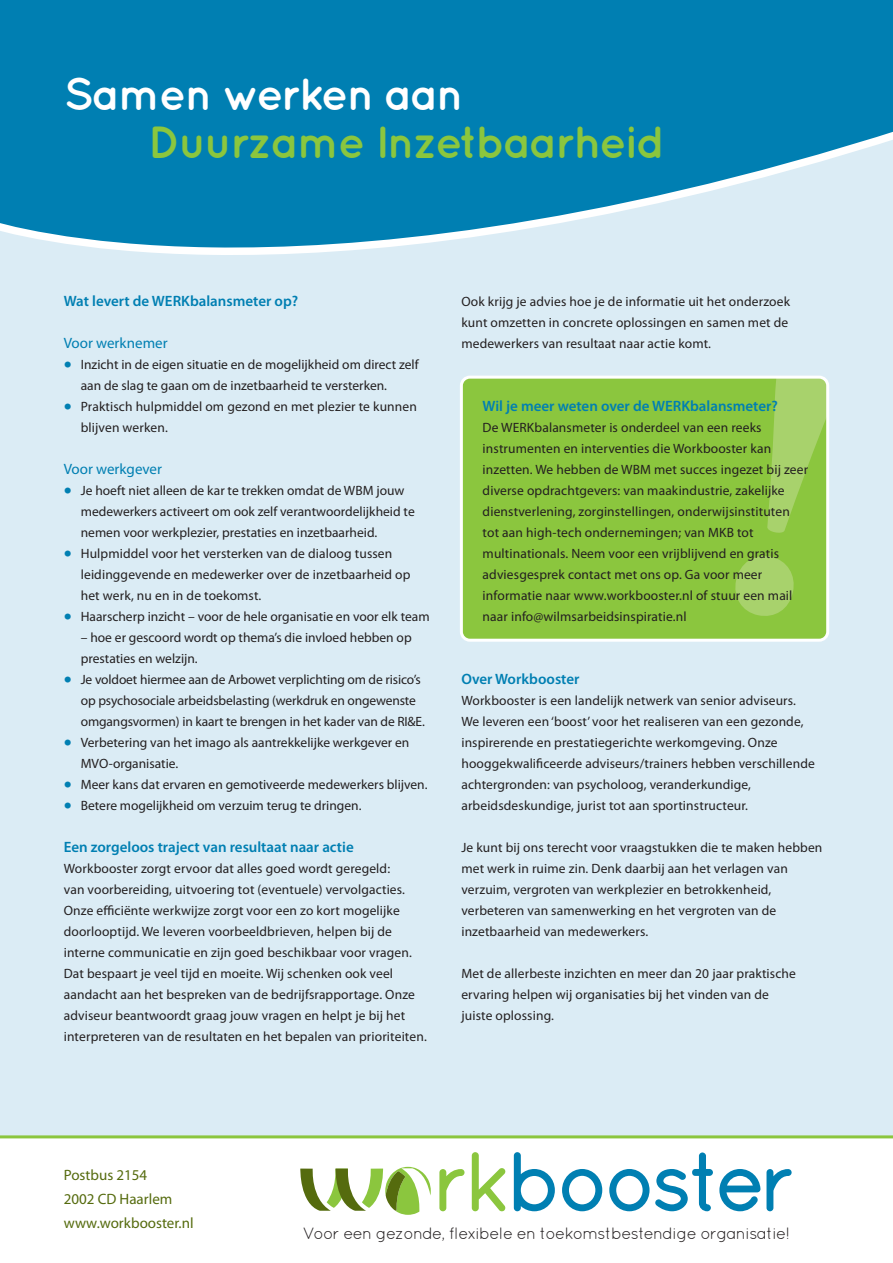
<style>
.page{position:relative;width:893px;height:1263px;background:#fff}
.page>*{position:absolute;margin:0;border:0;box-sizing:border-box;transform-origin:0 0}
.t1{font:700 45px "Quicksand";letter-spacing:-.04em;color:#8bc63e}
.t2{font:700 45px "Quicksand";letter-spacing:-.04em;color:#fff}
.t3{font:16.5px "Quicksand";letter-spacing:-.04em;color:#231f20}
.t4{font:600 15px "Myriad Pro";color:#007fb2}
.t5{font:15px "Myriad Pro";color:#556b0e}
.t6{font:15px "Myriad Pro";color:#007fb2}
.t7{font:13.5px/21px "Myriad Pro";letter-spacing:.01em;color:#231f20}
.t8{font:13.5px/21px "Myriad Pro";letter-spacing:-.01em;color:#231f20}
.s1{font-size:28.5px;color:#007fb2}
</style>
<div class="page">
<div style="left:0;top:0;width:893px;height:1252px;background:#dbecf5"></div>
<svg style="left:0;top:0;width:893px;height:255px;fill:#007fb2"></svg>
<div style="left:0;top:1135px;width:893px;height:117px;background:#fff"></div>
<div style="left:461px;top:377px;width:367px;height:263px;background:#8bc63e;border-radius:9px"></div>
<svg style="left:735px;top:380px;width:90px;height:236px"></svg>
<div style="left:460px;top:376px;width:369px;height:266px;border:3px solid #fff;border-radius:9px"></div>
<svg style="left:300px;top:1167px;width:131px;height:48px"></svg>
<svg style="left:439px;top:1169px;width:25px;height:42px"></svg>
<svg style="left:472px;top:1152px;width:34px;height:59px"></svg>
<svg style="left:514px;top:1152px;width:41px;height:59px"></svg>
<svg style="left:562px;top:1169px;width:40px;height:42px"></svg>
<svg style="left:609px;top:1169px;width:40px;height:42px"></svg>
<svg style="left:655px;top:1152px;width:58px;height:59px"></svg>
<svg style="left:719px;top:1169px;width:41px;height:42px"></svg>
<svg style="left:766px;top:1169px;width:26px;height:42px"></svg>
<p class="t2" style="left:64px;top:68px;width:401px">Samen werken aan</p>
<p class="t1" style="left:148px;top:116px;width:519px">Duurzame Inzetbaarheid</p>
<p class="t4" style="left:64px;top:291px;width:236px">Wat levert de WERKbalansmeter op?</p>
<p class="t6" style="left:64px;top:333px;width:105px">Voor werknemer</p>
<p class="t7" style="left:81px;top:353px;width:339px;text-indent:-17px"><span class="s1">•</span> Inzicht in de eigen situatie en de mogelijkheid om direct zelf aan de slag te gaan om de inzetbaarheid te versterken.</p>
<p class="t7" style="left:81px;top:395px;width:338px;text-indent:-17px"><span class="s1">•</span> Praktisch hulpmiddel om gezond en met plezier te kunnen blijven werken.</p>
<p class="t6" style="left:64px;top:459px;width:100px">Voor werkgever</p>
<p class="t7" style="left:81px;top:479px;width:335px;text-indent:-17px"><span class="s1">•</span> Je hoeft niet alleen de kar te trekken omdat de WBM jouw medewerkers activeert om ook zelf verantwoordelijkheid te nemen voor werkplezier, prestaties en inzetbaarheid.</p>
<p class="t7" style="left:81px;top:542px;width:331px;text-indent:-17px"><span class="s1">•</span> Hulpmiddel voor het versterken van de dialoog tussen leidinggevende en medewerker over de inzetbaarheid op het werk, nu en in de toekomst.</p>
<p class="t7" style="left:64px;top:605px;width:367px"><span class="s1">•</span> Haarscherp inzicht – voor de hele organisatie en voor elk team</p>
<p class="t7" style="left:81px;top:626px;width:332px">– hoe er gescoord wordt op thema’s die invloed hebben op prestaties en welzijn.</p>
<p class="t8" style="left:81px;top:668px;width:346px;text-indent:-17px"><span class="s1">•</span> Je voldoet hiermee aan de Arbowet verplichting om de risico’s op psychosociale arbeidsbelasting (werkdruk en ongewenste omgangsvormen) in kaart te brengen in het kader van de RI&amp;E.</p>
<p class="t7" style="left:81px;top:731px;width:330px;text-indent:-17px"><span class="s1">•</span> Verbetering van het imago als aantrekkelijke werkgever en<br>MVO-organisatie.</p>
<p class="t7" style="left:64px;top:773px;width:365px"><span class="s1">•</span> Meer kans dat ervaren en gemotiveerde medewerkers blijven.</p>
<p class="t7" style="left:64px;top:794px;width:299px"><span class="s1">•</span> Betere mogelijkheid om verzuim terug te dringen.</p>
<p class="t4" style="left:64px;top:837px;width:291px">Een zorgeloos traject van resultaat naar actie</p>
<p class="t7" style="left:64px;top:857px;width:365px">Workbooster zorgt ervoor dat alles goed wordt geregeld:<br>van voorbereiding, uitvoering tot (eventuele) vervolgacties.<br>Onze efficiënte werkwijze zorgt voor een zo kort mogelijke doorlooptijd. We leveren voorbeeldbrieven, helpen bij de interne communicatie en zijn goed beschikbaar voor vragen.<br>Dat bespaart je veel tijd en moeite. Wij schenken ook veel aandacht aan het bespreken van de bedrijfsrapportage. Onze adviseur beantwoordt graag jouw vragen en helpt je bij het interpreteren van de resultaten en het bepalen van prioriteiten.</p>
<p class="t7" style="left:461px;top:290px;width:330px">Ook krijg je advies hoe je de informatie uit het onderzoek kunt omzetten in concrete oplossingen en samen met de medewerkers van resultaat naar actie komt.</p>
<p class="t4" style="left:483px;top:396px;width:297px">Wil je meer weten over de WERKbalansmeter?</p>
<p class="t7" style="left:483px;top:416px;width:327px">De WERKbalansmeter is onderdeel van een reeks instrumenten en interventies die Workbooster kan inzetten. We hebben de WBM met succes ingezet bij zeer diverse opdrachtgevers: van maakindustrie, zakelijke dienstverlening, zorginstellingen, onderwijsinstituten tot aan high-tech ondernemingen; van MKB tot multinationals. Neem voor een vrijblijvend en gratis adviesgesprek contact met ons op. Ga voor meer informatie naar www.workbooster.nl of stuur een mail naar info@wilmsarbeidsinspiratie.nl</p>
<p class="t4" style="left:461px;top:669px;width:120px">Over Workbooster</p>
<p class="t7" style="left:461px;top:689px;width:355px">Workbooster is een landelijk netwerk van senior adviseurs.<br>We leveren een ‘boost’ voor het realiseren van een gezonde, inspirerende en prestatiegerichte werkomgeving. Onze hooggekwalificeerde adviseurs/trainers hebben verschillende achtergronden: van psycholoog, veranderkundige, arbeidsdeskundige, jurist tot aan sportinstructeur.</p>
<p class="t7" style="left:461px;top:836px;width:363px">Je kunt bij ons terecht voor vraagstukken die te maken hebben met werk in ruime zin. Denk daarbij aan het verlagen van verzuim, vergroten van werkplezier en betrokkenheid, verbeteren van samenwerking en het vergroten van de inzetbaarheid van medewerkers.</p>
<p class="t7" style="left:461px;top:962px;width:336px">Met de allerbeste inzichten en meer dan 20 jaar praktische ervaring helpen wij organisaties bij het vinden van de juiste oplossing.</p>
<p class="t5" style="left:64px;top:1166px;width:85px">Postbus 2154</p>
<p class="t5" style="left:64px;top:1190px;width:110px">2002 CD Haarlem</p>
<p class="t5" style="left:64px;top:1214px;width:131px">www.workbooster.nl</p>
<p class="t3" style="left:303px;top:1223px;width:488px">Voor een gezonde, flexibele en toekomstbestendige organisatie!</p>
</div>
